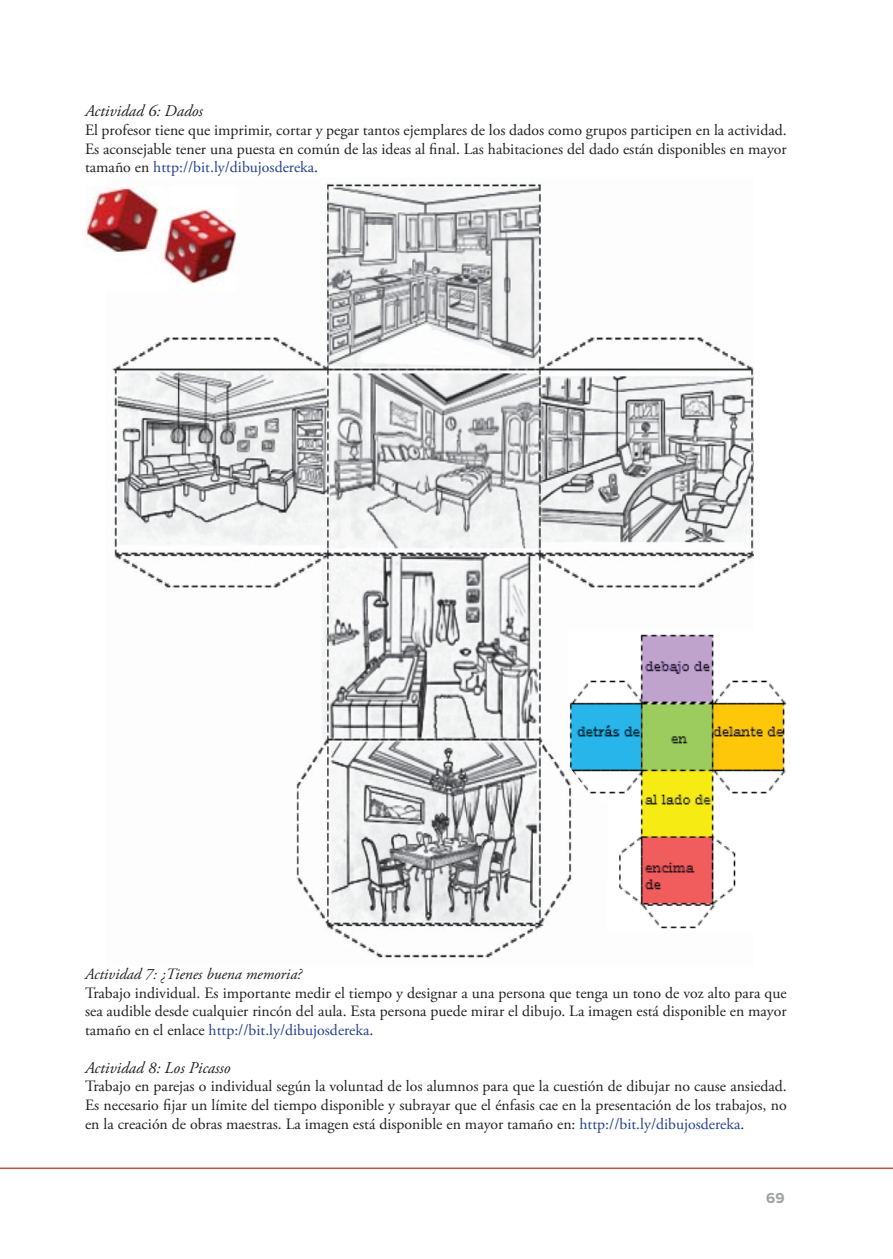
<style>
.page{position:relative;width:893px;height:1259px;background:#fff}
.page>*{position:absolute;margin:0;border:0;box-sizing:border-box;transform-origin:0 0}
.t1{font:italic 16.5px "Adobe Garamond Pro";color:#231f20}
.t2{font:15.75px/18.8px "Adobe Garamond Pro";color:#231f20;text-align:justify}
.t3{font:italic 15.75px "Adobe Garamond Pro";color:#231f20}
.t4{font:700 15px "Proxima Nova";color:#9fa1a4}
.s1{color:#25408e}
</style>
<div class="page">
<hr style="left:0;top:1167px;width:893px;height:2px;background:#c1504e">
<img style="left:112px;top:183px;width:641px;height:775px">
<img style="left:85px;top:187px;width:150px;height:103px">
<img style="left:568px;top:630px;width:219px;height:303px">
<p class="t1" style="left:85px;top:104px;width:119px">Actividad 6: Dados</p>
<p class="t2" style="left:85px;top:122px;width:703px">El profesor tiene que imprimir, cortar y pegar tantos ejemplares de los dados como grupos participen en la actividad.<br>Es aconsejable tener una puesta en común de las ideas al final. Las habitaciones del dado están disponibles en mayor tamaño en <span class="s1">http://bit.ly/dibujosdereka</span>.</p>
<p class="t3" style="left:85px;top:967px;width:218px">Actividad 7: ¿Tienes buena memoria?</p>
<p class="t2" style="left:85px;top:984px;width:703px">Trabajo individual. Es importante medir el tiempo y designar a una persona que tenga un tono de voz alto para que sea audible desde cualquier rincón del aula. Esta persona puede mirar el dibujo. La imagen está disponible en mayor tamaño en el enlace <span class="s1">http://bit.ly/dibujosdereka</span>.</p>
<p class="t1" style="left:85px;top:1061px;width:147px">Actividad 8: Los Picasso</p>
<p class="t2" style="left:85px;top:1078px;width:703px">Trabajo en parejas o individual según la voluntad de los alumnos para que la cuestión de dibujar no cause ansiedad.<br>Es necesario fijar un límite del tiempo disponible y subrayar que el énfasis cae en la presentación de los trabajos, no en la creación de obras maestras. La imagen está disponible en mayor tamaño en: <span class="s1">http://bit.ly/dibujosdereka</span>.</p>
<p class="t4" style="left:766px;top:1193px;width:20px">69</p>
</div>
